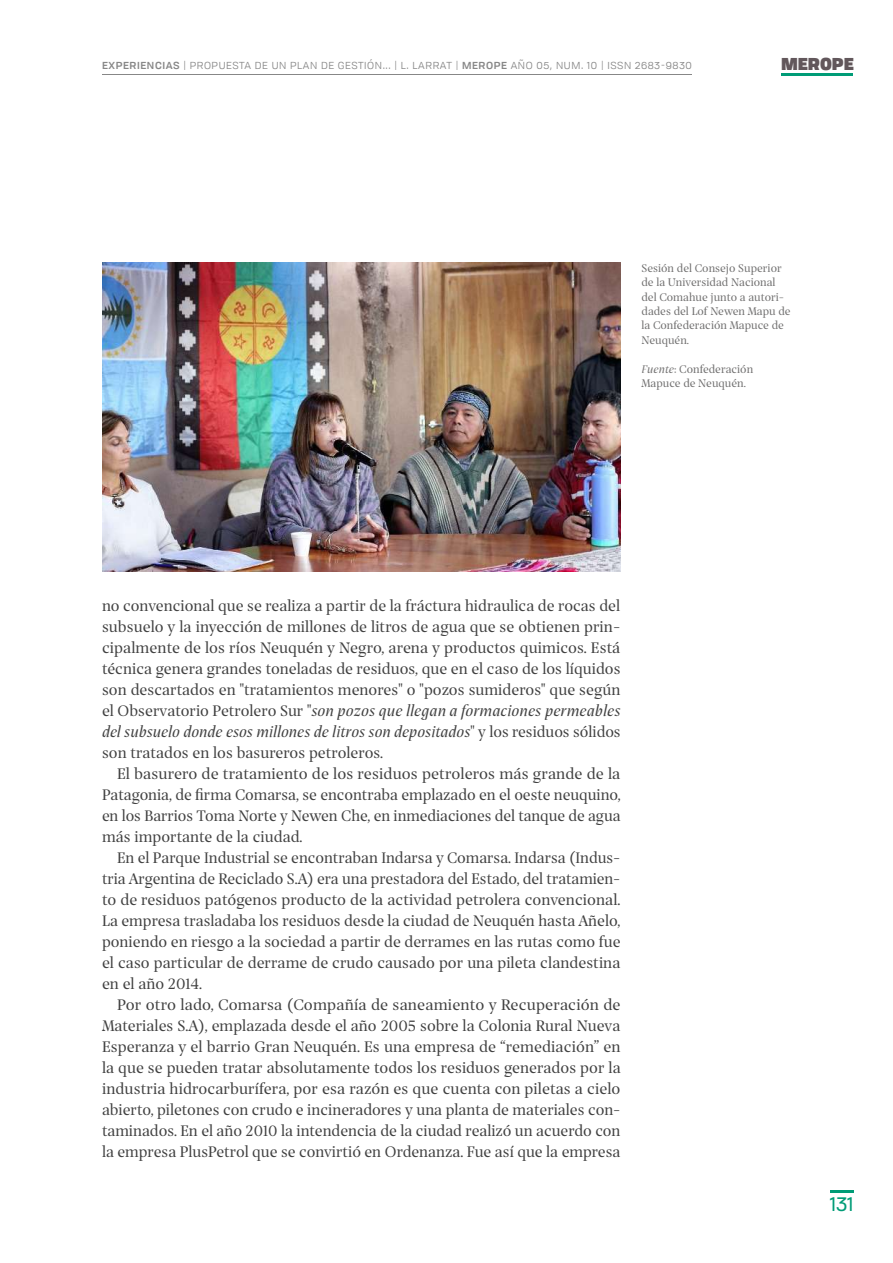
<style>
.page{position:relative;width:893px;height:1263px;background:#fff}
.page>*{position:absolute;margin:0;border:0;box-sizing:border-box;transform-origin:0 0}
.t1{font:19.5px "Tofino Personal";color:#009c77}
.t2{font:16.5px/21px "Prospectus M";color:#404040;text-align:justify}
.t3{font:900 16.5px "Tofino Personal";color:#62575b}
.t4{font:12px/14.4px "Prospectus M";color:#706f6f}
.t5{font:12px "Tofino Personal";letter-spacing:.05em;color:#878787}
.s1{font-weight:500}
.s2{font-style:italic}
</style>
<div class="page">
<hr style="left:830px;top:1190px;width:24px;height:2px;background:#009c77">
<hr style="left:782px;top:73px;width:71px;height:2px;background:#009c77">
<hr style="left:102px;top:74px;width:589px;height:1px;background:#878787">
<img style="left:102px;top:263px;width:518px;height:309px">
<p class="t5" style="left:102px;top:56px;width:591px"><span class="s1">experiencias</span> | PROPUESTA DE UN PLAN DE GESTIÓN... | L. LARRAT | <span class="s1">merope</span> AÑO 05, NUM. 10 | ISSN 2683-9830</p>
<p class="t3" style="left:781px;top:49px;width:74px">MEROPE</p>
<p class="t4" style="left:641px;top:260px;width:151px">Sesión del Consejo Superior de la Universidad Nacional del Comahue junto a autori&shy;dades del Lof Newen Mapu de la Confederación Mapuce de<br>Neuquén.</p>
<p class="t4" style="left:641px;top:361px;width:113px"><span class="s2">Fuente</span>: Confederación<br>Mapuce de Neuquén.</p>
<p class="t2" style="left:102px;top:595px;width:520px">no convencional que se realiza a partir de la fráctura hidraulica de rocas del subsuelo y la inyección de millones de litros de agua que se obtienen prin&shy;cipalmente de los ríos Neuquén y Negro, arena y productos quimicos. Está técnica genera grandes toneladas de residuos, que en el caso de los líquidos son descartados en "tratamientos menores" o "pozos sumideros" que según el Observatorio Petrolero Sur "<span class="s2">son pozos que llegan a formaciones permeables del subsuelo donde esos millones de litros son depositados</span>" y los residuos sólidos son tratados en los basureros petroleros.</p>
<p class="t2" style="left:102px;top:763px;width:520px;text-indent:15px">El basurero de tratamiento de los residuos petroleros más grande de la Patagonia, de firma Comarsa, se encontraba emplazado en el oeste neuquino, en los Barrios Toma Norte y Newen Che, en inmediaciones del tanque de agua más importante de la ciudad.</p>
<p class="t2" style="left:102px;top:847px;width:520px;text-indent:15px">En el Parque Industrial se encontraban Indarsa y Comarsa. Indarsa (Indus&shy;tria Argentina de Reciclado S.A) era una prestadora del Estado, del tratamien&shy;to de residuos patógenos producto de la actividad petrolera convencional.<br>La empresa trasladaba los residuos desde la ciudad de Neuquén hasta Añelo, poniendo en riesgo a la sociedad a partir de derrames en las rutas como fue el caso particular de derrame de crudo causado por una pileta clandestina en el año 2014.</p>
<p class="t2" style="left:102px;top:994px;width:520px;text-indent:15px">Por otro lado, Comarsa (Compañía de saneamiento y Recuperación de Materiales S.A), emplazada desde el año 2005 sobre la Colonia Rural Nueva Esperanza y el barrio Gran Neuquén. Es una empresa de “remediación” en la que se pueden tratar absolutamente todos los residuos generados por la industria hidrocarburífera, por esa razón es que cuenta con piletas a cielo abierto, piletones con crudo e incineradores y una planta de materiales con&shy;taminados. En el año 2010 la intendencia de la ciudad realizó un acuerdo con la empresa PlusPetrol que se convirtió en Ordenanza. Fue así que la empresa</p>
<p class="t1" style="left:830px;top:1189px;width:24px">131</p>
</div>
